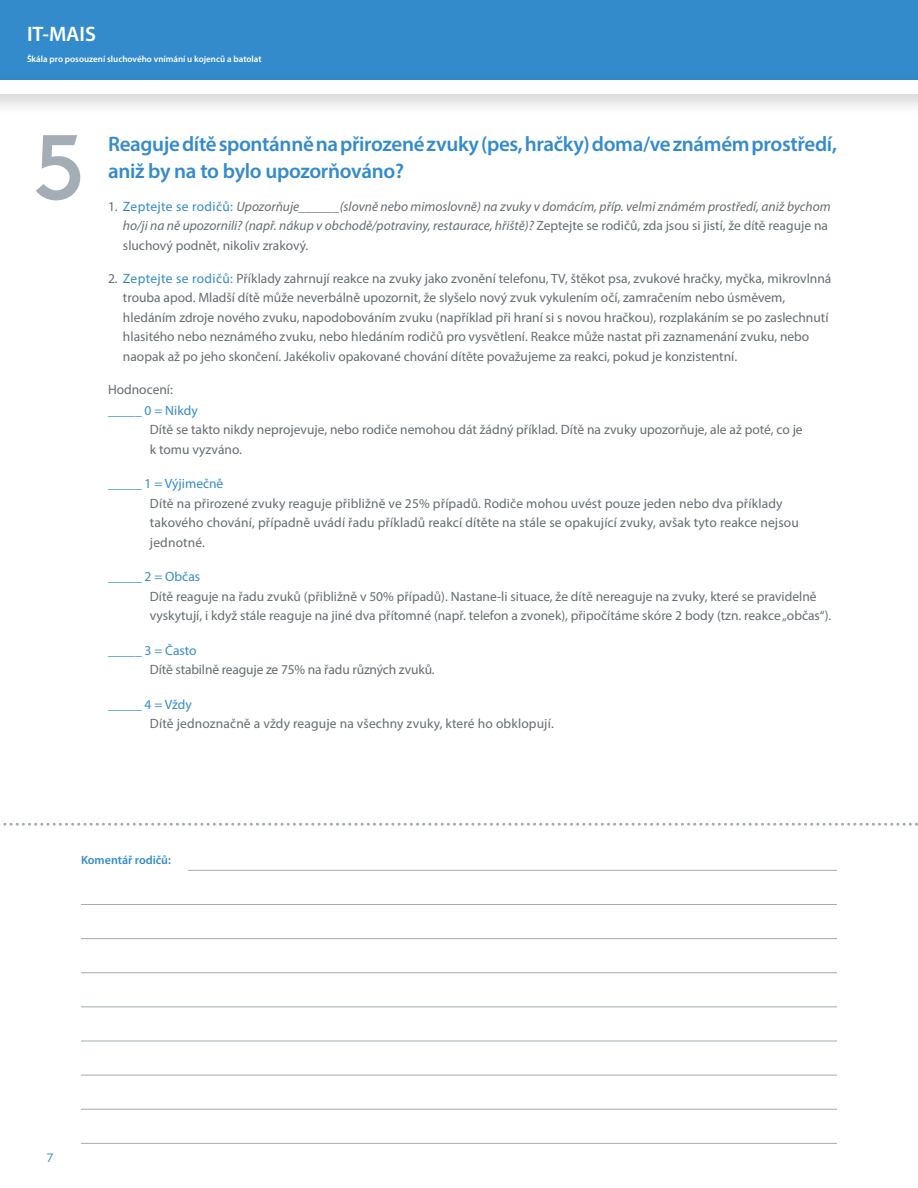
<style>
.page{position:relative;width:918px;height:1188px;background:#fff}
.page>*{position:absolute;margin:0;border:0;box-sizing:border-box;transform-origin:0 0}
.t1{font:500 90px "DH Sans";color:#a2adb5}
.t2{font:600 21px/27px "Myriad Pro";letter-spacing:-.015em;color:#348bcb}
.t3{font:600 21px "Myriad Pro";color:#fff}
.t4{font:13.5px/19.5px "Myriad Pro";color:#656d71}
.t5{font:italic 13.5px/19.5px "Myriad Pro";color:#656d71}
.t6{font:13.5px "Myriad Pro";color:#348bcb}
.t7{font:600 12px "Myriad Pro";color:#348bcb}
.t8{font:300 12px "DH Sans";color:#348bcb}
.t9{font:600 9px "Myriad Pro";color:#fff}
.s1{font-style:normal}
.s2{font-style:normal;color:#348bcb}
.s3{color:#348bcb}
</style>
<div class="page">
<div style="left:0;top:0;width:918px;height:85px;background:#348bcb"></div>
<hr style="left:188px;top:870px;width:649px;height:1px;background:#a2adb5">
<hr style="left:81px;top:904px;width:756px;height:1px;background:#a2adb5">
<hr style="left:81px;top:938px;width:756px;height:1px;background:#a2adb5">
<hr style="left:81px;top:972px;width:756px;height:1px;background:#a2adb5">
<hr style="left:81px;top:1006px;width:756px;height:1px;background:#a2adb5">
<hr style="left:81px;top:1041px;width:756px;height:1px;background:#a2adb5">
<hr style="left:81px;top:1075px;width:756px;height:1px;background:#a2adb5">
<hr style="left:81px;top:1109px;width:756px;height:1px;background:#a2adb5">
<hr style="left:81px;top:1143px;width:756px;height:1px;background:#a2adb5">
<svg style="left:0;top:823px;width:918px;height:3px"></svg>
<div style="left:0;top:71px;width:918px;height:45px;background:#231f20;opacity:.23"></div>
<div style="left:0;top:80px;width:918px;height:14px;background:#fff"></div>
<h2 class="t3" style="left:27px;top:21px;width:71px">IT-MAIS</h2>
<p class="t9" style="left:27px;top:53px;width:236px">Škála pro posouzení sluchového vnímání u kojenců a batolat</p>
<h1 class="t1" style="left:32px;top:112px;width:55px">5</h1>
<h2 class="t2" style="left:108px;top:130px;width:731px">Reaguje dítě spontánně na přirozené zvuky (pes, hračky) doma/ve známém prostředí, aniž by na to bylo upozorňováno?</h2>
<p class="t5" style="left:123px;top:196px;width:709px;text-indent:-15px"><span class="s1">1.</span> <span class="s2">Zeptejte se rodičů:</span> Upozorňuje______(slovně nebo mimoslovně) na zvuky v domácím, příp. velmi známém prostředí, aniž bychom ho/ji na ně upozornili? (např. nákup v obchodě/potraviny, restaurace, hřiště)? <span class="s1">Zeptejte se rodičů, zda jsou si jistí, že dítě reaguje na sluchový podnět, nikoliv zrakový.</span></p>
<p class="t4" style="left:123px;top:268px;width:710px;text-indent:-15px">2. <span class="s3">Zeptejte se rodičů:</span> Příklady zahrnují reakce na zvuky jako zvonění telefonu, TV, štěkot psa, zvukové hračky, myčka, mikrovlnná trouba apod. Mladší dítě může neverbálně upozornit, že slyšelo nový zvuk vykulením očí, zamračením nebo úsměvem, hledáním zdroje nového zvuku, napodobováním zvuku (například při hraní si s novou hračkou), rozplakáním se po zaslechnutí hlasitého nebo neznámého zvuku, nebo hledáním rodičů pro vysvětlení. Reakce může nastat při zaznamenání zvuku, nebo naopak až po jeho skončení. Jakékoliv opakované chování dítěte považujeme za reakci, pokud je konzistentní.</p>
<p class="t4" style="left:108px;top:379px;width:66px">Hodnocení:</p>
<p class="t6" style="left:108px;top:402px;width:91px">_____ 0 = Nikdy</p>
<p class="t4" style="left:150px;top:420px;width:654px">Dítě se takto nikdy neprojevuje, nebo rodiče nemohou dát žádný příklad. Dítě na zvuky upozorňuje, ale až poté, co je k tomu vyzváno.</p>
<p class="t6" style="left:108px;top:475px;width:117px">_____ 1 = Výjimečně</p>
<p class="t4" style="left:150px;top:493px;width:650px">Dítě na přirozené zvuky reaguje přibližně ve 25% případů. Rodiče mohou uvést pouze jeden nebo dva příklady takového chování, případně uvádí řadu příkladů reakcí dítěte na stále se opakující zvuky, avšak tyto reakce nejsou jednotné.</p>
<p class="t6" style="left:108px;top:568px;width:94px">_____ 2 = Občas</p>
<p class="t4" style="left:150px;top:586px;width:683px">Dítě reaguje na řadu zvuků (přibližně v 50% případů). Nastane-li situace, že dítě nereaguje na zvuky, které se pravidelně vyskytují, i když stále reaguje na jiné dva přítomné (např. telefon a zvonek), připočítáme skóre 2 body (tzn. reakce „občas“).</p>
<p class="t6" style="left:108px;top:642px;width:90px">_____ 3 = Často</p>
<p class="t4" style="left:150px;top:660px;width:286px">Dítě stabilně reaguje ze 75% na řadu různých zvuků.</p>
<p class="t6" style="left:108px;top:696px;width:85px">_____ 4 = Vždy</p>
<p class="t4" style="left:150px;top:714px;width:405px">Dítě jednoznačně a vždy reaguje na všechny zvuky, které ho obklopují.</p>
<p class="t7" style="left:81px;top:853px;width:91px">Komentář rodičů:</p>
<p class="t8" style="left:47px;top:1151px;width:9px">7</p>
</div>
